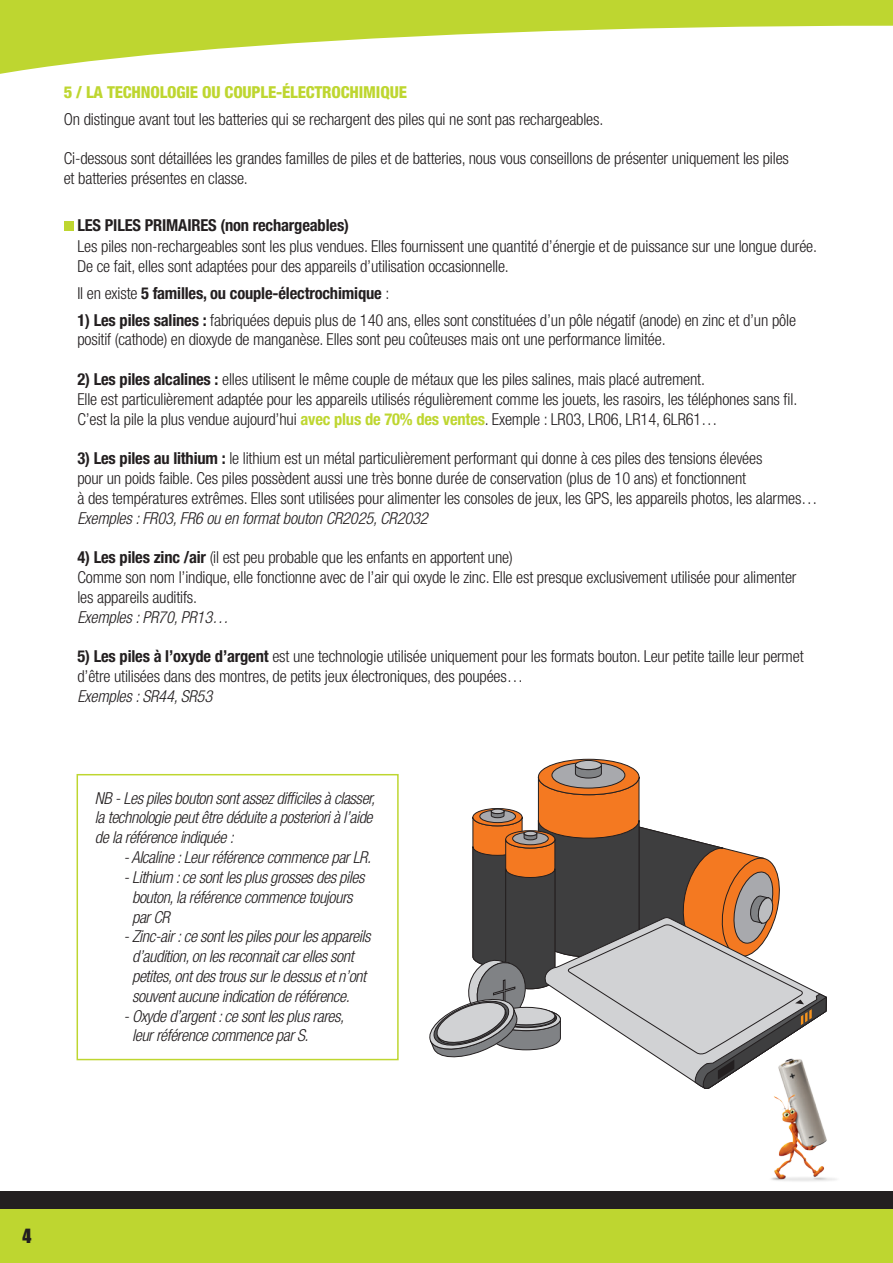
<style>
.page{position:relative;width:893px;height:1263px;background:#fff}
.page>*{position:absolute;margin:0;border:0;box-sizing:border-box;transform-origin:0 0}
.t1{font:18px "Impact";color:#231f20}
.t2{font:300 condensed 16.5px/19.8px "Helvetica Neue";letter-spacing:-.01em;color:#231f20}
.t3{font:italic 300 condensed 16.5px/19.8px "Helvetica Neue";letter-spacing:-.025em;color:#231f20}
.t4{font:700 condensed 16.5px "Helvetica Neue";letter-spacing:-.01em;color:#231f20}
.t5{font:800 condensed 16.5px "Helvetica Neue";letter-spacing:-.01em;color:#bed630}
.s1{font-weight:700}
.s2{font-weight:300}
.s3{font-weight:700;color:#bed630}
.s4{font-style:italic}
</style>
<div class="page">
<div style="left:64px;top:221px;width:9px;height:10px;background:#bed630"></div>
<svg style="left:0;top:0;width:893px;height:74px;fill:#bed630"></svg>
<div style="left:0;top:1191px;width:893px;height:18px;background:#231f20"></div>
<div style="left:0;top:1209px;width:893px;height:54px;background:#bed630"></div>
<div style="left:77px;top:774px;width:322px;height:286px;border:2px solid #bed630"></div>
<img style="left:771px;top:1092px;width:66px;height:89px">
<svg style="left:538px;top:759px;width:101px;height:36px"></svg>
<div style="left:552px;top:762px;width:73px;height:26px;background:#694127;border-radius:50%"></div>
<div style="left:551px;top:762px;width:74px;height:26px;border:1px solid #231f20;border-radius:50%"></div>
<svg style="left:575px;top:760px;width:26px;height:10px"></svg>
<div style="left:575px;top:760px;width:27px;height:10px;border:1px solid #231f20;border-radius:50%"></div>
<svg style="left:429px;top:764px;width:398px;height:328px"></svg>
<p class="t5" style="left:64px;top:81px;width:345px">5 / LA TECHNOLOGIE OU COUPLE-ÉLECTROCHIMIQUE</p>
<p class="t2" style="left:64px;top:109px;width:541px">On distingue avant tout les batteries qui se rechargent des piles qui ne sont pas rechargeables.</p>
<p class="t2" style="left:64px;top:148px;width:727px">Ci-dessous sont détaillées les grandes familles de piles et de batteries, nous vous conseillons de présenter uniquement les piles et batteries présentes en classe.</p>
<p class="t2" style="left:77px;top:215px;width:741px;line-height:20.4px"><span class="s1">LES PILES PRIMAIRES (non rechargeables)<br></span>Les piles non-rechargeables sont les plus vendues. Elles fournissent une quantité d’énergie et de puissance sur une longue durée.<br>De ce fait, elles sont adaptées pour des appareils d’utilisation occasionnelle.</p>
<p class="t4" style="left:77px;top:283px;width:313px"><span class="s2">Il en existe</span> 5 familles, ou couple-électrochimique <span class="s2">:</span></p>
<p class="t2" style="left:77px;top:310px;width:720px"><span class="s1">1) Les piles salines :</span> fabriquées depuis plus de 140 ans, elles sont constituées d’un pôle négatif (anode) en zinc et d’un pôle positif (cathode) en dioxyde de manganèse. Elles sont peu coûteuses mais ont une performance limitée.</p>
<p class="t2" style="left:77px;top:369px;width:721px"><span class="s1">2) Les piles alcalines :</span> elles utilisent le même couple de métaux que les piles salines, mais placé autrement.<br>Elle est particulièrement adaptée pour les appareils utilisés régulièrement comme les jouets, les rasoirs, les téléphones sans fil.<br>C’est la pile la plus vendue aujourd’hui <span class="s3">avec plus de 70% des ventes</span>. Exemple : LR03, LR06, LR14, 6LR61…</p>
<p class="t2" style="left:77px;top:448px;width:742px"><span class="s1">3) Les piles au lithium :</span> le lithium est un métal particulièrement performant qui donne à ces piles des tensions élevées<br>pour un poids faible. Ces piles possèdent aussi une très bonne durée de conservation (plus de 10 ans) et fonctionnent<br>à des températures extrêmes. Elles sont utilisées pour alimenter les consoles de jeux, les GPS, les appareils photos, les alarmes… <span class="s4">Exemples : FR03, FR6 ou en format bouton CR2025, CR2032</span></p>
<p class="t2" style="left:77px;top:547px;width:721px"><span class="s1">4) Les piles zinc /air</span> (il est peu probable que les enfants en apportent une)<br>Comme son nom l’indique, elle fonctionne avec de l’air qui oxyde le zinc. Elle est presque exclusivement utilisée pour alimenter les appareils auditifs.<br><span class="s4">Exemples : PR70, PR13…</span></p>
<p class="t2" style="left:77px;top:646px;width:728px"><span class="s1">5) Les piles à l’oxyde d’argent</span> est une technologie utilisée uniquement pour les formats bouton. Leur petite taille leur permet d’être utilisées dans des montres, de petits jeux électroniques, des poupées…<br><span class="s4">Exemples : SR44, SR53</span></p>
<p class="t3" style="left:95px;top:788px;width:282px">NB - Les piles bouton sont assez difficiles à classer, la technologie peut être déduite a posteriori à l’aide de la référence indiquée :</p>
<p class="t3" style="left:123px;top:847px;width:249px">- Alcaline : Leur référence commence par LR.</p>
<p class="t3" style="left:132px;top:867px;width:234px;text-indent:-9px">- Lithium : ce sont les plus grosses des piles bouton, la référence commence toujours par CR</p>
<p class="t3" style="left:132px;top:926px;width:240px;text-indent:-9px">- Zinc-air : ce sont les piles pour les appareils d’audition, on les reconnait car elles sont petites, ont des trous sur le dessus et n’ont souvent aucune indication de référence.</p>
<p class="t3" style="left:132px;top:1006px;width:213px;text-indent:-9px">- Oxyde d’argent : ce sont les plus rares, leur référence commence par S.</p>
<p class="t1" style="left:23px;top:1222px;width:10px">4</p>
</div>
